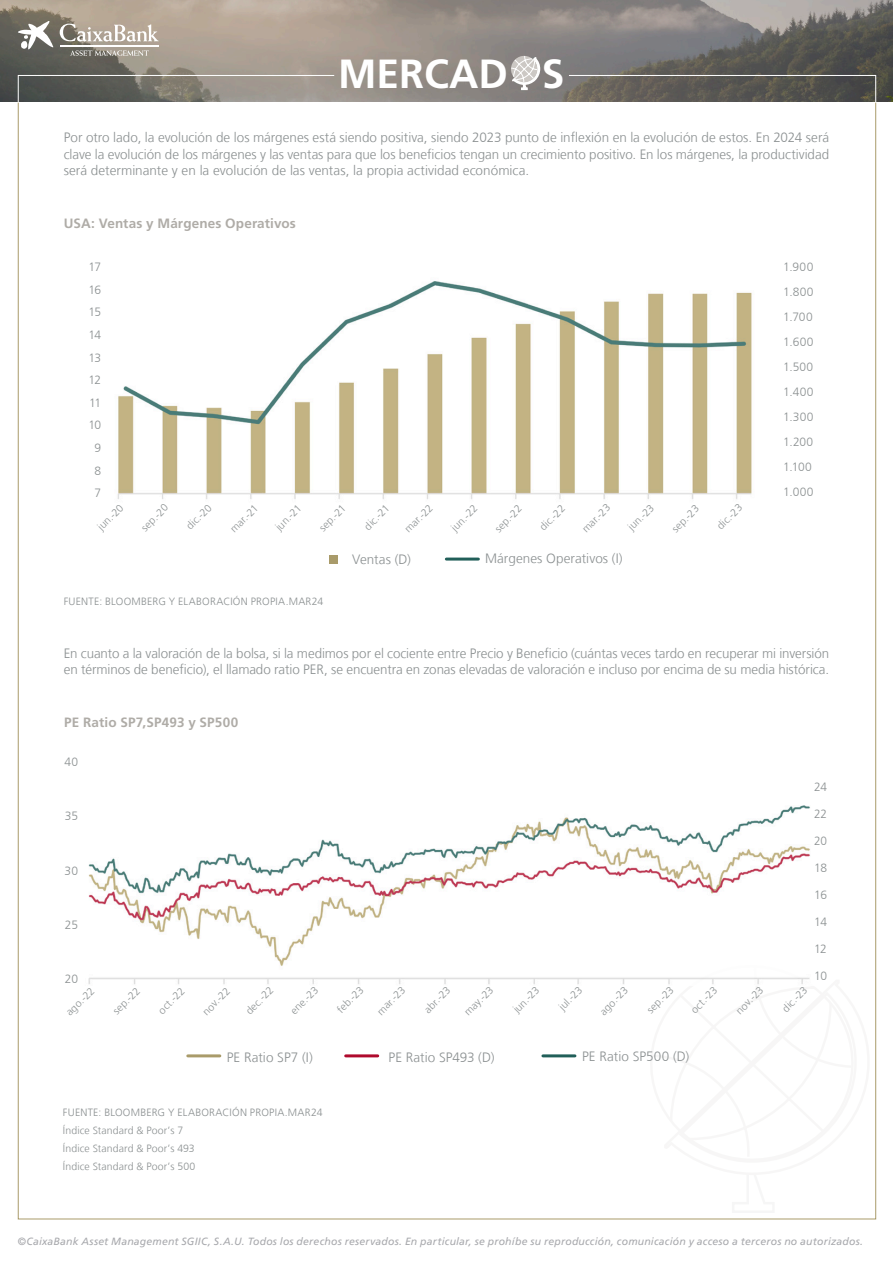
<style>
.page{position:relative;width:893px;height:1263px;background:#fff}
.page>*{position:absolute;margin:0;border:0;box-sizing:border-box;transform-origin:0 0}
.t1{font:700 40.65px "La Caixa Frutiger";color:#fff}
.t2{font:300 13.5px/16.5px "La Caixa Frutiger";color:#8b9091;text-align:justify}
.t3{font:700 13.5px "La Caixa Frutiger";letter-spacing:.01em;color:#afaca7}
.t4{font:300 12px "La Caixa Frutiger";letter-spacing:-.01em;color:#8b9091}
.t5{font:300 10.5px "La Caixa Frutiger";letter-spacing:.015em;color:#8b9091}
.t6{font:italic 10.5px "La Caixa Frutiger";letter-spacing:.015em;color:#a8a9ad}
</style>
<div class="page">
<svg style="left:0;top:0;width:893px;height:102px"></svg>
<svg style="left:70px;top:50px;width:79px;height:6px"></svg>
<svg style="left:18px;top:21px;width:35px;height:28px"></svg>
<svg style="left:60px;top:24px;width:99px;height:18px"></svg>
<hr style="left:60px;top:46px;width:99px;height:1px;background:#fff">
<svg style="left:17px;top:75px;width:318px;height:28px"></svg>
<svg style="left:568px;top:75px;width:308px;height:28px"></svg>
<div style="left:511px;top:55px;width:27px;height:28px;background:#878181;border-radius:50%"></div>
<svg style="left:511px;top:56px;width:30px;height:35px"></svg>
<img style="left:117px;top:281px;width:635px;height:218px">
<div style="left:329px;top:555px;width:9px;height:9px;background:#a99b6a"></div>
<img style="left:88px;top:805px;width:722px;height:179px">
<hr style="left:446px;top:558px;width:32px;height:3px;background:#215f59">
<hr style="left:543px;top:1054px;width:32px;height:3px;background:#215f59">
<hr style="left:346px;top:1054px;width:32px;height:3px;background:#af0a2d">
<hr style="left:188px;top:1054px;width:32px;height:3px;background:#a99b6a">
<h1 class="t1" style="left:338px;top:50px;width:228px">MERCAD S</h1>
<p class="t2" style="left:64px;top:130px;width:767px">Por otro lado, la evolución de los márgenes está siendo positiva, siendo 2023 punto de inflexión en la evolución de estos. En 2024 será clave la evolución de los márgenes y las ventas para que los beneficios tengan un crecimiento positivo. En los márgenes, la productividad será determinante y en la evolución de las ventas, la propia actividad económica.</p>
<p class="t3" style="left:64px;top:215px;width:234px">USA: Ventas y Márgenes Operativos</p>
<p class="t4" style="left:89px;top:260px;width:14px">17</p>
<p class="t4" style="left:88px;top:283px;width:14px">16</p>
<p class="t4" style="left:89px;top:305px;width:14px">15</p>
<p class="t4" style="left:88px;top:328px;width:14px">14</p>
<p class="t4" style="left:89px;top:350px;width:14px">13</p>
<p class="t4" style="left:89px;top:373px;width:14px">12</p>
<p class="t4" style="left:89px;top:396px;width:14px">11</p>
<p class="t4" style="left:88px;top:418px;width:14px">10</p>
<p class="t4" style="left:95px;top:441px;width:8px">9</p>
<p class="t4" style="left:95px;top:463px;width:8px">8</p>
<p class="t4" style="left:95px;top:486px;width:8px">7</p>
<p class="t5" style="left:95px;top:524px;width:34px;rotate:-45deg">jun.-20</p>
<p class="t5" style="left:138px;top:525px;width:35px;rotate:-45deg">sep.-20</p>
<p class="t5" style="left:184px;top:523px;width:32px;rotate:-45deg">dic.-20</p>
<p class="t5" style="left:228px;top:526px;width:36px;rotate:-45deg">mar.-21</p>
<p class="t5" style="left:273px;top:524px;width:33px;rotate:-45deg">jun.-21</p>
<p class="t5" style="left:316px;top:525px;width:35px;rotate:-45deg">sep.-21</p>
<p class="t5" style="left:362px;top:524px;width:32px;rotate:-45deg">dic.-21</p>
<p class="t5" style="left:402px;top:526px;width:37px;rotate:-45deg">mar.-22</p>
<p class="t5" style="left:449px;top:525px;width:34px;rotate:-45deg">jun.-22</p>
<p class="t5" style="left:492px;top:526px;width:35px;rotate:-45deg">sep.-22</p>
<p class="t5" style="left:537px;top:524px;width:33px;rotate:-45deg">dic.-22</p>
<p class="t5" style="left:579px;top:526px;width:37px;rotate:-45deg">mar.-23</p>
<p class="t5" style="left:625px;top:524px;width:34px;rotate:-45deg">jun.-23</p>
<p class="t5" style="left:669px;top:526px;width:35px;rotate:-45deg">sep.-23</p>
<p class="t5" style="left:714px;top:523px;width:33px;rotate:-45deg">dic.-23</p>
<p class="t2" style="left:352px;top:551px;width:60px">Ventas (D)</p>
<p class="t2" style="left:485px;top:550px;width:139px">Márgenes Operativos (I)</p>
<p class="t5" style="left:64px;top:595px;width:261px">FUENTE: BLOOMBERG Y ELABORACIÓN PROPIA.MAR24</p>
<p class="t4" style="left:783px;top:260px;width:32px">1.900</p>
<p class="t4" style="left:783px;top:285px;width:32px">1.800</p>
<p class="t4" style="left:783px;top:310px;width:31px">1.700</p>
<p class="t4" style="left:783px;top:335px;width:32px">1.600</p>
<p class="t4" style="left:783px;top:360px;width:32px">1.500</p>
<p class="t4" style="left:783px;top:385px;width:32px">1.400</p>
<p class="t4" style="left:783px;top:410px;width:32px">1.300</p>
<p class="t4" style="left:783px;top:435px;width:32px">1.200</p>
<p class="t4" style="left:783px;top:460px;width:30px">1.100</p>
<p class="t4" style="left:783px;top:485px;width:32px">1.000</p>
<p class="t2" style="left:64px;top:645px;width:767px">En cuanto a la valoración de la bolsa, si la medimos por el cociente entre Precio y Beneficio (cuántas veces tardo en recuperar mi inversión en términos de beneficio), el llamado ratio PER, se encuentra en zonas elevadas de valoración e incluso por encima de su media histórica.</p>
<p class="t3" style="left:64px;top:715px;width:175px">PE Ratio SP7,SP493 y SP500</p>
<p class="t4" style="left:64px;top:755px;width:15px">40</p>
<p class="t4" style="left:65px;top:809px;width:15px">35</p>
<p class="t4" style="left:64px;top:863px;width:15px">30</p>
<p class="t4" style="left:65px;top:917px;width:15px">25</p>
<p class="t4" style="left:65px;top:971px;width:15px">20</p>
<p class="t5" style="left:110px;top:1008px;width:35px;rotate:-45deg">sep.-22</p>
<p class="t5" style="left:243px;top:1008px;width:36px;rotate:-45deg">dec.-22</p>
<p class="t5" style="left:335px;top:1007px;width:34px;rotate:-45deg">feb.-23</p>
<p class="t5" style="left:422px;top:1007px;width:34px;rotate:-45deg">abr.-23</p>
<p class="t5" style="left:511px;top:1006px;width:34px;rotate:-45deg">jun.-23</p>
<p class="t5" style="left:556px;top:1004px;width:30px;rotate:-45deg">jul.-23</p>
<p class="t5" style="left:63px;top:1009px;width:37px;rotate:-44deg">ago.-22</p>
<p class="t5" style="left:156px;top:1008px;width:34px;rotate:-45deg">oct.-22</p>
<p class="t5" style="left:200px;top:1009px;width:36px;rotate:-45deg">nov.-22</p>
<p class="t5" style="left:288px;top:1008px;width:36px;rotate:-45deg">ene.-23</p>
<p class="t5" style="left:374px;top:1009px;width:37px;rotate:-45deg">mar.-23</p>
<p class="t5" style="left:462px;top:1009px;width:38px;rotate:-45deg">may.-23</p>
<p class="t5" style="left:597px;top:1009px;width:37px;rotate:-45deg">ago.-23</p>
<p class="t5" style="left:644px;top:1007px;width:35px;rotate:-45deg">sep.-23</p>
<p class="t5" style="left:688px;top:1007px;width:34px;rotate:-45deg">oct.-23</p>
<p class="t2" style="left:227px;top:1049px;width:88px">PE Ratio SP7 (I)</p>
<p class="t2" style="left:582px;top:1048px;width:109px">PE Ratio SP500 (D)</p>
<p class="t2" style="left:388px;top:1049px;width:108px">PE Ratio SP493 (D)</p>
<p class="t5" style="left:63px;top:1106px;width:261px">FUENTE: BLOOMBERG Y ELABORACIÓN PROPIA.MAR24</p>
<p class="t5" style="left:63px;top:1124px;width:122px">Índice Standard &amp; Poor’s 7</p>
<p class="t5" style="left:63px;top:1142px;width:133px">Índice Standard &amp; Poor’s 493</p>
<p class="t5" style="left:63px;top:1160px;width:134px">Índice Standard &amp; Poor’s 500</p>
<p class="t4" style="left:814px;top:780px;width:14px">24</p>
<p class="t4" style="left:814px;top:807px;width:14px">22</p>
<p class="t4" style="left:814px;top:834px;width:14px">20</p>
<p class="t4" style="left:814px;top:861px;width:14px">18</p>
<p class="t4" style="left:814px;top:888px;width:14px">16</p>
<p class="t4" style="left:814px;top:915px;width:14px">14</p>
<p class="t4" style="left:814px;top:942px;width:14px">12</p>
<p class="t4" style="left:814px;top:969px;width:14px">10</p>
<p class="t5" style="left:733px;top:1008px;width:36px;rotate:-45deg">nov.-23</p>
<p class="t5" style="left:779px;top:1006px;width:33px;rotate:-45deg">dic.-23</p>
<p class="t6" style="left:18px;top:1235px;width:847px">©CaixaBank Asset Management SGIIC, S.A.U. Todos los derechos reservados. En particular, se prohíbe su reproducción, comunicación y acceso a terceros no autorizados.</p>
</div>
